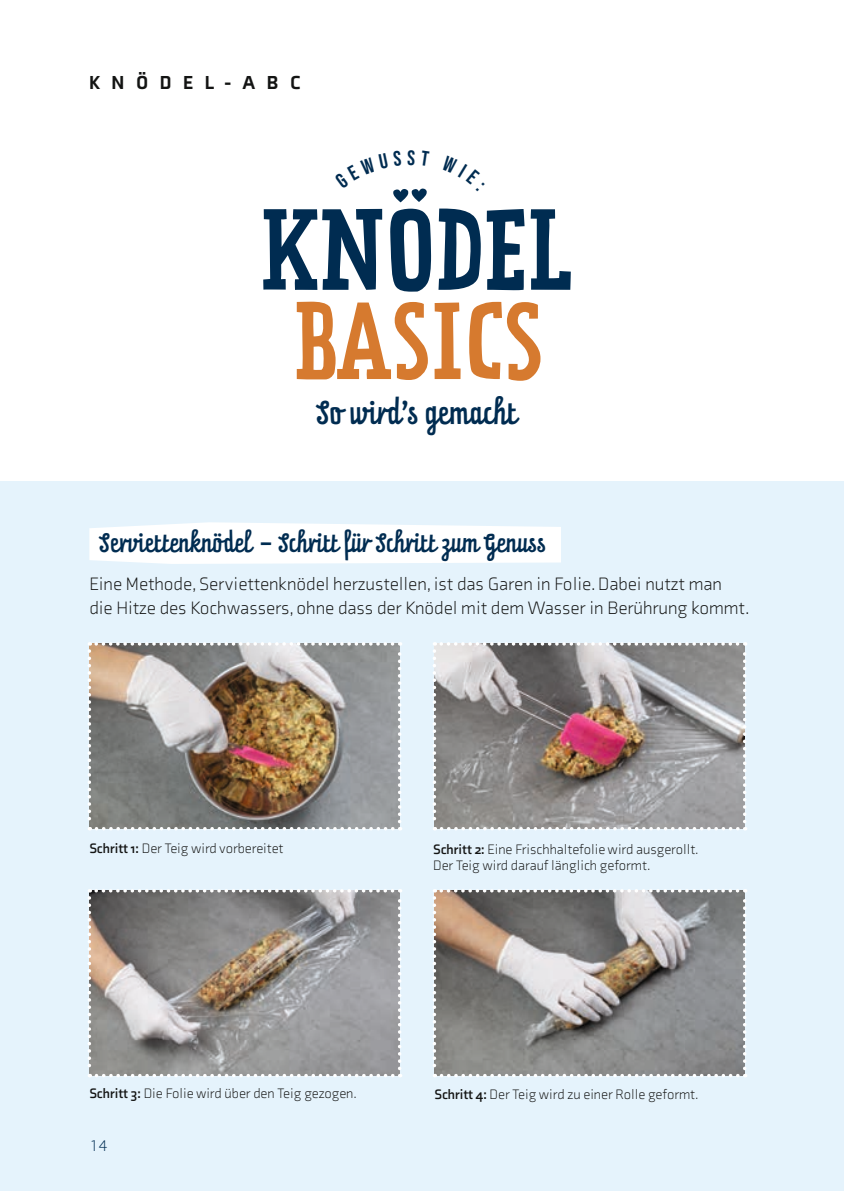
<style>
.page{position:relative;width:844px;height:1191px;background:#fff}
.page>*{position:absolute;margin:0;border:0;box-sizing:border-box;transform-origin:0 0}
.t1{font:101.67px "Prater Serif Pro";letter-spacing:.01em;color:#002c51}
.t2{font:96.6px "Prater Serif Pro";letter-spacing:.01em;color:#d67a2f}
.t3{font:28px "Prater Script Pro";color:#002c51}
.t4{font:22.75px "Prater Script Pro";color:#002c51}
.t5{font:900 19.25px "Axia";letter-spacing:.6em;color:#131413}
.t6{font:300 18.38px/23.6px "Axia";color:#131413}
.t7{font:300 15.75px "Axia";color:#002c51}
.t8{font:300 14px/16.6px "Axia";color:#131413}
.s1{font-weight:700}
</style>
<div class="page">
<div style="left:0;top:481px;width:843px;height:710px;background:#e5f3fc"></div>
<svg style="left:89px;top:522px;width:472px;height:42px;background:#fcfdfe"></svg>
<svg style="left:88px;top:889px;width:313px;height:188px;background:#989593"></svg>
<svg style="left:433px;top:642px;width:313px;height:188px;background:#9b9292"></svg>
<svg style="left:433px;top:889px;width:313px;height:188px;background:#938f8d"></svg>
<img style="left:88px;top:642px;width:313px;height:188px">
<svg style="left:393px;top:188px;width:34px;height:14px"></svg>
<h3 class="t5" style="left:89px;top:70px;width:213px">KNÖDEL-ABC</h3>
<h1 class="t1" style="left:260px;top:186px;width:311px">KNODEL</h1>
<h2 class="t2" style="left:294px;top:280px;width:251px">BASICS</h2>
<h3 class="t3" style="left:317px;top:390px;width:202px">So wird’s gemacht</h3>
<h3 class="t4" style="left:100px;top:524px;width:448px">Serviettenknödel – Schritt für Schritt zum Genuss</h3>
<h3 class="t6" style="left:89px;top:572px;width:661px">Eine Methode, Serviettenknödel herzustellen, ist das Garen in Folie. Dabei nutzt man die Hitze des Kochwassers, ohne dass der Knödel mit dem Wasser in Berührung kommt.</h3>
<p class="t8" style="left:89px;top:840px;width:195px"><span class="s1">Schritt 1:</span> Der Teig wird vorbereitet</p>
<p class="t8" style="left:433px;top:840px;width:267px"><span class="s1">Schritt 2:</span> Eine Frischhaltefolie wird ausgerollt.<br>Der Teig wird darauf länglich geformt.</p>
<p class="t8" style="left:89px;top:1084px;width:269px"><span class="s1">Schritt 3:</span> Die Folie wird über den Teig gezogen.</p>
<p class="t8" style="left:434px;top:1085px;width:265px"><span class="s1">Schritt 4:</span> Der Teig wird zu einer Rolle geformt.</p>
<p class="t7" style="left:89px;top:1136px;width:20px">14</p>
</div>
